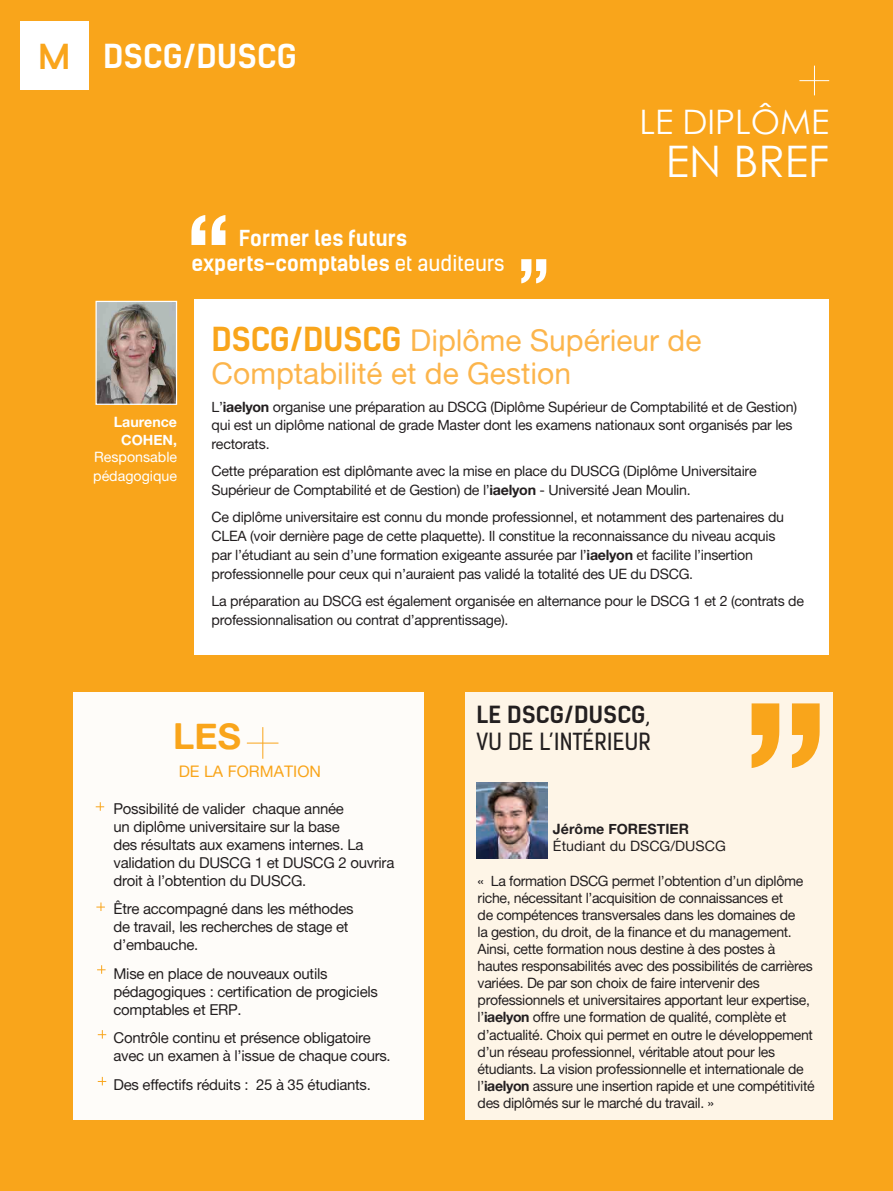
<style>
.page{position:relative;width:893px;height:1191px;background:#f9a51b}
.page>*{position:absolute;margin:0;border:0;box-sizing:border-box;transform-origin:0 0}
.t1{font:43.5px "Century Gothic";color:#fff}
.t2{font:36px "Baron Neue";color:#f9a51b}
.t3{font:35.85px "Alte Haas Grotesk Bold";color:#f9a51b}
.t4{font:33.75px "Century Gothic";color:#fff}
.t5{font:700 31.5px "Kelson Sans";letter-spacing:.015em;color:#fff}
.t6{font:30px/33px "Alte Haas Grotesk";color:#fcb54c}
.t7{font:22.5px/27px "Kelson Sans";letter-spacing:.015em;color:#231f20}
.t8{font:700 21px/25.2px "Kelson Sans";color:#fff}
.t9{font:15.9px "Alte Haas Grotesk";color:#f9a51b}
.t10{font:15px/18px "Alte Haas Grotesk";letter-spacing:-.02em;color:#231f20}
.t11{font:14.25px/17.1px "Alte Haas Grotesk";letter-spacing:-.02em;color:#231f20}
.t12{font:14.25px/17.1px "Alte Haas Grotesk";color:#231f20}
.t13{font:14.25px/17.1px "Alte Haas Grotesk Bold";color:#fff;text-align:right}
.t14{font:14.25px "Alte Haas Grotesk";color:#fff}
.s1{font-weight:400}
.s2{font-family:"Alte Haas Grotesk"}
.s3{font-family:"Kelson Sans";font-weight:700;font-size:31.5px;color:#f9a51b}
.s4{font-family:"Alte Haas Grotesk Bold"}
.s5{font-weight:700}
</style>
<div class="page">
<div style="left:195px;top:299px;width:634px;height:356px;background:#fff"></div>
<div style="left:20px;top:21px;width:68px;height:68px;background:#fff"></div>
<div style="left:465px;top:692px;width:367px;height:427px;background:#fef5e7"></div>
<svg style="left:752px;top:703px;width:68px;height:65px"></svg>
<div style="left:73px;top:692px;width:350px;height:427px;background:#fff"></div>
<hr style="left:262px;top:727px;width:1px;height:31px;background:#f9a51b">
<hr style="left:247px;top:742px;width:31px;height:1px;background:#f9a51b">
<svg style="left:96px;top:802px;width:8px;height:8px"></svg>
<img style="left:477px;top:782px;width:70px;height:76px">
<svg style="left:96px;top:902px;width:9px;height:9px"></svg>
<svg style="left:97px;top:965px;width:9px;height:8px"></svg>
<svg style="left:98px;top:1077px;width:8px;height:8px"></svg>
<svg style="left:98px;top:1030px;width:8px;height:8px"></svg>
<img style="left:97px;top:303px;width:78px;height:100px">
<div style="left:95px;top:301px;width:82px;height:104px;border:1px solid #fff"></div>
<svg style="left:191px;top:215px;width:34px;height:30px"></svg>
<svg style="left:521px;top:259px;width:25px;height:24px"></svg>
<svg style="left:814px;top:66px;width:1px;height:29px"></svg>
<hr style="left:799px;top:80px;width:30px;height:1px;background:#fff">
<p class="t2" style="left:38px;top:34px;width:34px">M</p>
<p class="t5" style="left:103px;top:37px;width:195px">DSCG/DUSCG</p>
<p class="t8" style="left:192px;top:226px;width:315px;text-indent:47px">Former les futurs experts-comptables <span class="s1">et auditeurs</span></p>
<p class="t4" style="left:639px;top:99px;width:191px">LE DIPLÔME</p>
<p class="t1" style="left:666px;top:131px;width:165px">EN BREF</p>
<p class="t13" style="left:94px;top:413px;width:85px">Laurence<br>COHEN,<br><span class="s2">Responsable</span></p>
<p class="t14" style="left:93px;top:467px;width:85px">pédagogique</p>
<p class="t6" style="left:212px;top:323px;width:491px"><span class="s3">DSCG/DUSCG</span> Diplôme Supérieur de<br>Comptabilité et de Gestion</p>
<p class="t11" style="left:212px;top:397px;width:587px;line-height:18.8px">L’<span class="s4">iaelyon</span> organise une préparation au DSCG (Diplôme Supérieur de Comptabilité et de Gestion) qui est un diplôme national de grade Master dont les examens nationaux sont organisés par les rectorats.</p>
<p class="t11" style="left:212px;top:462px;width:547px;line-height:18.8px">Cette préparation est diplômante avec la mise en place du DUSCG (Diplôme Universitaire<br>Supérieur de Comptabilité et de Gestion) de l’<span class="s4">iaelyon</span> - Université Jean Moulin.</p>
<p class="t11" style="left:212px;top:508px;width:574px;line-height:18.8px">Ce diplôme universitaire est connu du monde professionnel, et notamment des partenaires du CLEA (voir dernière page de cette plaquette). Il constitue la reconnaissance du niveau acquis par l’étudiant au sein d’une formation exigeante assurée par l’<span class="s4">iaelyon</span> et facilite l’insertion professionnelle pour ceux qui n’auraient pas validé la totalité des UE du DSCG.</p>
<p class="t11" style="left:212px;top:591px;width:594px;line-height:18.8px">La préparation au DSCG est également organisée en alternance pour le DSCG 1 et 2 (contrats de professionnalisation ou contrat d’apprentissage).</p>
<p class="t3" style="left:173px;top:713px;width:69px">LES</p>
<p class="t9" style="left:179px;top:762px;width:144px">DE LA FORMATION</p>
<p class="t10" style="left:114px;top:799px;width:282px">Possibilité de valider chaque année<br>un diplôme universitaire sur la base<br>des résultats aux examens internes. La validation du DUSCG 1 et DUSCG 2 ouvrira droit à l’obtention du DUSCG.</p>
<p class="t10" style="left:114px;top:899px;width:242px">Être accompagné dans les méthodes de travail, les recherches de stage et d’embauche.</p>
<p class="t10" style="left:114px;top:964px;width:266px">Mise en place de nouveaux outils pédagogiques : certification de progiciels comptables et ERP.</p>
<p class="t10" style="left:114px;top:1028px;width:279px">Contrôle continu et présence obligatoire avec un examen à l’issue de chaque cours.</p>
<p class="t10" style="left:114px;top:1075px;width:259px">Des effectifs réduits : 25 à 35 étudiants.</p>
<p class="t7" style="left:476px;top:701px;width:176px"><span class="s5">LE DSCG/DUSCG</span>,<br>VU DE L’INTÉRIEUR</p>
<p class="t12" style="left:553px;top:820px;width:174px"><span class="s4">Jérôme FORESTIER<br></span>Étudiant du DSCG/DUSCG</p>
<p class="t11" style="left:478px;top:871px;width:339px">« La formation DSCG permet l’obtention d’un diplôme riche, nécessitant l’acquisition de connaissances et<br>de compétences transversales dans les domaines de<br>la gestion, du droit, de la finance et du management.<br>Ainsi, cette formation nous destine à des postes à hautes responsabilités avec des possibilités de carrières variées. De par son choix de faire intervenir des professionnels et universitaires apportant leur expertise, l’<span class="s4">iaelyon</span> offre une formation de qualité, complète et d’actualité. Choix qui permet en outre le développement d’un réseau professionnel, véritable atout pour les étudiants. La vision professionnelle et internationale de l’<span class="s4">iaelyon</span> assure une insertion rapide et une compétitivité des diplômés sur le marché du travail. »</p>
</div>
